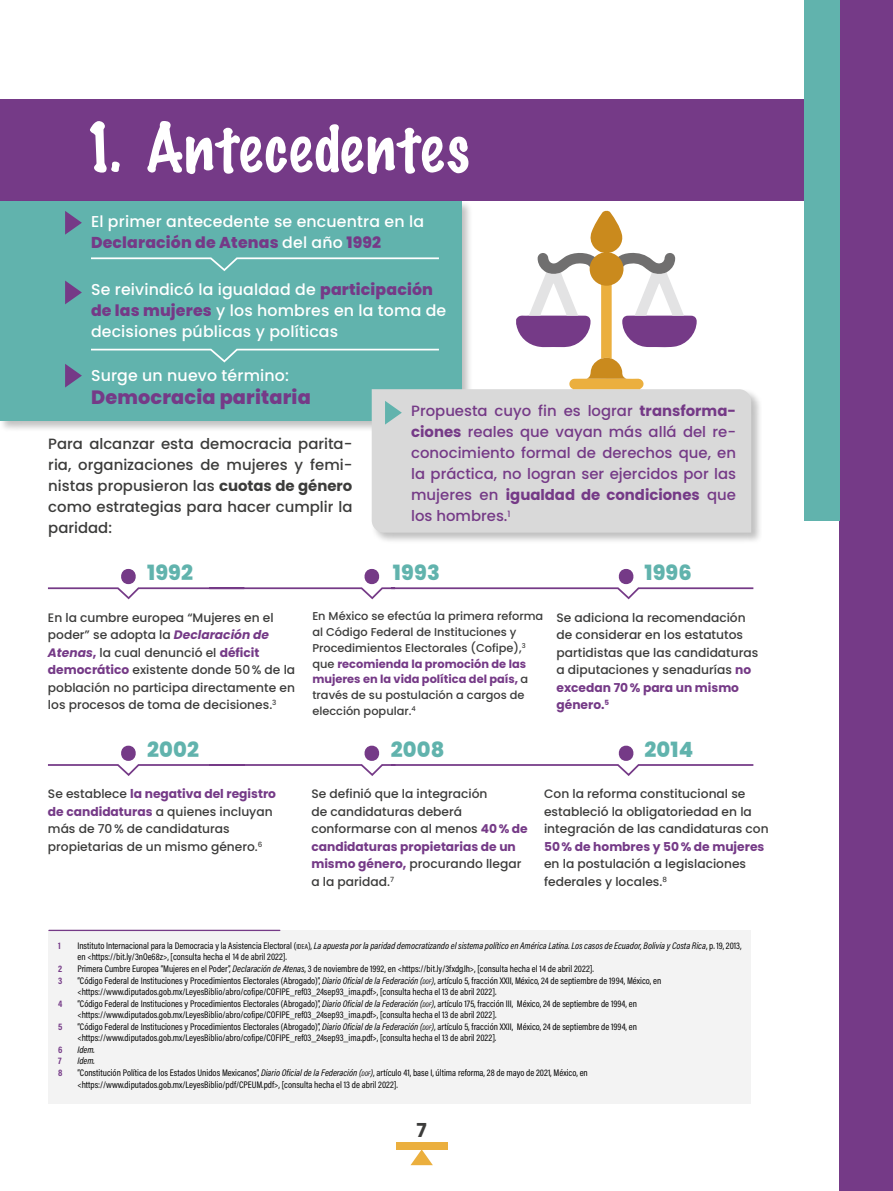
<style>
.page{position:relative;width:893px;height:1191px;background:#fff}
.page>*{position:absolute;margin:0;border:0;box-sizing:border-box;transform-origin:0 0}
.t1{font:100 61.25px "Marker Felt";letter-spacing:.04em;color:#fff}
.t2{font:800 21px "Poppins";letter-spacing:.01em;color:#61b3ad}
.t3{font:800 19.25px "Poppins";letter-spacing:.01em;color:#753a87}
.t4{font:700 19.25px "Poppins";color:#3c3c3b}
.t5{font:500 15.75px/21px "Poppins";letter-spacing:.01em;color:#fff}
.t6{font:500 14.88px/21px "Poppins";color:#753a87;text-align:justify}
.t7{font:500 14.88px/21px "Poppins";color:#3c3c3b;text-align:justify}
.t8{font:500 12.25px/17.5px "Poppins";color:#3c3c3b}
.t9{font:700 12.25px "Poppins";color:#753a87}
.t10{font:500 11.38px/15.8px "Poppins";color:#3c3c3b}
.t11{font:9.62px/11.5px "Acumin Pro Cond";color:#000}
.t12{font:italic 9.62px "Acumin Pro Cond";color:#000}
.t13{font:700 9.62px "Acumin Pro Cond";color:#753a87}
.s1{font-weight:800;color:#753a87}
.s2{font-weight:700}
.s3{font-weight:700;font-style:italic;color:#753a87}
.s4{font-weight:700;color:#753a87}
.s5{font-size:7.35px}
.s6{font-style:italic}
.s7{font-style:italic;font-size:6.65px}
</style>
<div class="page">
<div style="left:839px;top:0;width:54px;height:1191px;background:#753a87"></div>
<div style="left:804px;top:0;width:35px;height:521px;background:#61b3ad"></div>
<div style="left:0;top:99px;width:804px;height:102px;background:#753a87"></div>
<div style="left:0;top:201px;width:472px;height:231px;background:#000;opacity:.25"></div>
<div style="left:0;top:201px;width:461px;height:219px;background:#61b3ad"></div>
<svg style="left:410px;top:1149px;width:23px;height:16px"></svg>
<div style="left:396px;top:1142px;width:51px;height:7px;background:#ebaf3e"></div>
<div style="left:372px;top:389px;width:390px;height:154px;background:#000;opacity:.25"></div>
<div style="left:372px;top:389px;width:379px;height:143px;background:#d9d9d9"></div>
<svg style="left:65px;top:211px;width:17px;height:24px"></svg>
<svg style="left:65px;top:280px;width:17px;height:24px"></svg>
<svg style="left:65px;top:364px;width:17px;height:23px"></svg>
<svg style="left:91px;top:257px;width:348px;height:14px"></svg>
<svg style="left:91px;top:348px;width:348px;height:15px"></svg>
<svg style="left:48px;top:569px;width:706px;height:31px"></svg>
<svg style="left:48px;top:745px;width:706px;height:31px"></svg>
<svg style="left:516px;top:211px;width:181px;height:178px"></svg>
<div style="left:590px;top:252px;width:33px;height:34px;background:#ca8a1d;border-radius:50%"></div>
<div style="left:48px;top:929px;width:703px;height:174px;background:#f3f3f3"></div>
<hr style="left:49px;top:929px;width:231px;height:2px;background:#753a87">
<svg style="left:385px;top:401px;width:17px;height:23px"></svg>
<h1 class="t1" style="left:83px;top:99px;width:388px">1. Antecedentes</h1>
<h3 class="t5" style="left:91px;top:211px;width:335px">El primer antecedente se encuentra en la<br><span class="s1">Declaración de Atenas</span> del año <span class="s1">1992</span></h3>
<h3 class="t5" style="left:91px;top:279px;width:357px">Se reivindicó la igualdad de <span class="s1">participación de las mujeres</span> y los hombres en la toma de decisiones públicas y políticas</h3>
<h3 class="t5" style="left:91px;top:365px;width:199px">Surge un nuevo término:</h3>
<h3 class="t3" style="left:91px;top:386px;width:221px">Democracia paritaria</h3>
<h3 class="t6" style="left:411px;top:401px;width:326px">Propuesta cuyo fin es lograr <span class="s2">transforma&shy;ciones</span> reales que vayan más allá del re&shy;conocimiento formal de derechos que, en la práctica, no logran ser ejercidos por las mujeres en <span class="s2">igualdad de condiciones</span> que los hombres.<sup>1</sup></h3>
<h3 class="t7" style="left:48px;top:433px;width:306px">Para alcanzar esta democracia parita&shy;ria, organizaciones de mujeres y femi&shy;nistas propusieron las <span class="s2">cuotas de género </span>como estrategias para hacer cumplir la paridad:</h3>
<h2 class="t2" style="left:147px;top:560px;width:48px">1992</h2>
<p class="t8" style="left:48px;top:608px;width:249px">En la cumbre europea “Mujeres en el poder” se adopta la <span class="s3">Declaración de Atenas</span><span class="s4">,</span> la cual denunció el <span class="s4">déficit democrático</span> existente donde 50% de la población no participa directamente en los procesos de toma de decisiones.<sup>3</sup></p>
<h2 class="t2" style="left:393px;top:560px;width:49px">1993</h2>
<h2 class="t2" style="left:644px;top:560px;width:49px">1996</h2>
<p class="t10" style="left:312px;top:608px;width:232px">En México se efectúa la primera reforma al Código Federal de Instituciones y Procedimientos Electorales (Cofipe),<sup>3 </sup>que <span class="s4">recomienda la promoción de las mujeres en la vida política del país,</span> a través de su postulación a cargos de elección popular.<sup>4</sup></p>
<p class="t8" style="left:556px;top:608px;width:203px">Se adiciona la recomendación de considerar en los estatutos partidistas que las candidaturas a diputaciones y senadurías <span class="s4">no excedan 70% para un mismo género.</span><sup>5</sup></p>
<h2 class="t2" style="left:147px;top:737px;width:54px">2002</h2>
<h2 class="t2" style="left:391px;top:737px;width:55px">2008</h2>
<h2 class="t2" style="left:644px;top:737px;width:51px">2014</h2>
<p class="t8" style="left:48px;top:785px;width:230px">Se establece <span class="s4">la negativa del registro de candidaturas</span> a quienes incluyan más de 70% de candidaturas propietarias de un mismo género.<sup>6</sup></p>
<p class="t8" style="left:311px;top:785px;width:218px">Se definió que la integración<br>de candidaturas deberá conformarse con al menos <span class="s4">40% de candidaturas propietarias de un mismo género,</span> procurando llegar a la paridad.<sup>7</sup></p>
<p class="t8" style="left:544px;top:785px;width:226px">Con la reforma constitucional se estableció la obligatoriedad en la integración de las candidaturas con</p>
<p class="t9" style="left:544px;top:839px;width:222px">50% de hombres y 50% de mujeres</p>
<p class="t8" style="left:544px;top:855px;width:204px">en la postulación a legislaciones federales y locales.<sup>8</sup></p>
<p class="t13" style="left:58px;top:939px;width:4px">1</p>
<p class="t11" style="left:77px;top:939px;width:666px">Instituto Internacional para la Democracia y la Asistencia Electoral (<span class="s5">idea</span>), <span class="s6">La apuesta por la paridad democratizando el sistema político en América Latina. Los casos de Ecuador, Bolivia y Costa Rica</span>, p. 19, 2013, en &lt;https://bit.ly/3nOe68z&gt;, [consulta hecha el 14 de abril 2022].</p>
<p class="t13" style="left:58px;top:962px;width:5px">2</p>
<p class="t11" style="left:77px;top:962px;width:518px">Primera Cumbre Europea “Mujeres en el Poder”, <span class="s6">Declaración de Atenas</span>, 3 de noviembre de 1992, en &lt;https://bit.ly/3fxdgJh&gt;, [consulta hecha el 14 de abril 2022].</p>
<p class="t13" style="left:58px;top:974px;width:6px">3</p>
<p class="t11" style="left:77px;top:974px;width:585px">“Código Federal de Instituciones y Procedimientos Electorales (Abrogado)”, <span class="s6">Diario Oficial de la Federación (</span><span class="s7">DOF</span><span class="s6">)</span>, artículo 5, fracción XXII, México, 24 de septiembre de 1994, México, en &lt;https://www.diputados.gob.mx/LeyesBiblio/abro/cofipe/COFIPE_ref03_24sep93_ima.pdf&gt;, [consulta hecha el 13 de abril 2022].</p>
<p class="t13" style="left:58px;top:997px;width:6px">4</p>
<p class="t11" style="left:77px;top:997px;width:561px">“Código Federal de Instituciones y Procedimientos Electorales (Abrogado)”, <span class="s6">Diario Oficial de la Federación (</span><span class="s7">DOF</span><span class="s6">)</span>, artículo 175, fracción III, México, 24 de septiembre de 1994, en &lt;https://www.diputados.gob.mx/LeyesBiblio/abro/cofipe/COFIPE_ref03_24sep93_ima.pdf&gt;, [consulta hecha el 13 de abril 2022].</p>
<p class="t13" style="left:58px;top:1020px;width:6px">5</p>
<p class="t11" style="left:77px;top:1020px;width:561px">“Código Federal de Instituciones y Procedimientos Electorales (Abrogado)”, <span class="s6">Diario Oficial de la Federación (</span><span class="s7">DOF</span><span class="s6">)</span>, artículo 5, fracción XXII, México, 24 de septiembre de 1994, en &lt;https://www.diputados.gob.mx/LeyesBiblio/abro/cofipe/COFIPE_ref03_24sep93_ima.pdf&gt;, [consulta hecha el 13 de abril 2022]<span class="s6">.</span></p>
<p class="t13" style="left:58px;top:1043px;width:6px">6</p>
<p class="t12" style="left:77px;top:1043px;width:19px">Idem.</p>
<p class="t13" style="left:58px;top:1054px;width:5px">7</p>
<p class="t12" style="left:77px;top:1054px;width:19px">Idem.</p>
<p class="t13" style="left:58px;top:1066px;width:6px">8</p>
<p class="t11" style="left:77px;top:1066px;width:512px">“Constitución Política de los Estados Unidos Mexicanos”, <span class="s6">Diario Oficial de la Federación (</span><span class="s7">DOF</span><span class="s6">)</span>, artículo 41, base I, última reforma, 28 de mayo de 2021, México, en &lt;https://www.diputados.gob.mx/LeyesBiblio/pdf/CPEUM.pdf&gt;, [consulta hecha el 13 de abril 2022].</p>
<h3 class="t4" style="left:417px;top:1118px;width:12px">7</h3>
</div>
